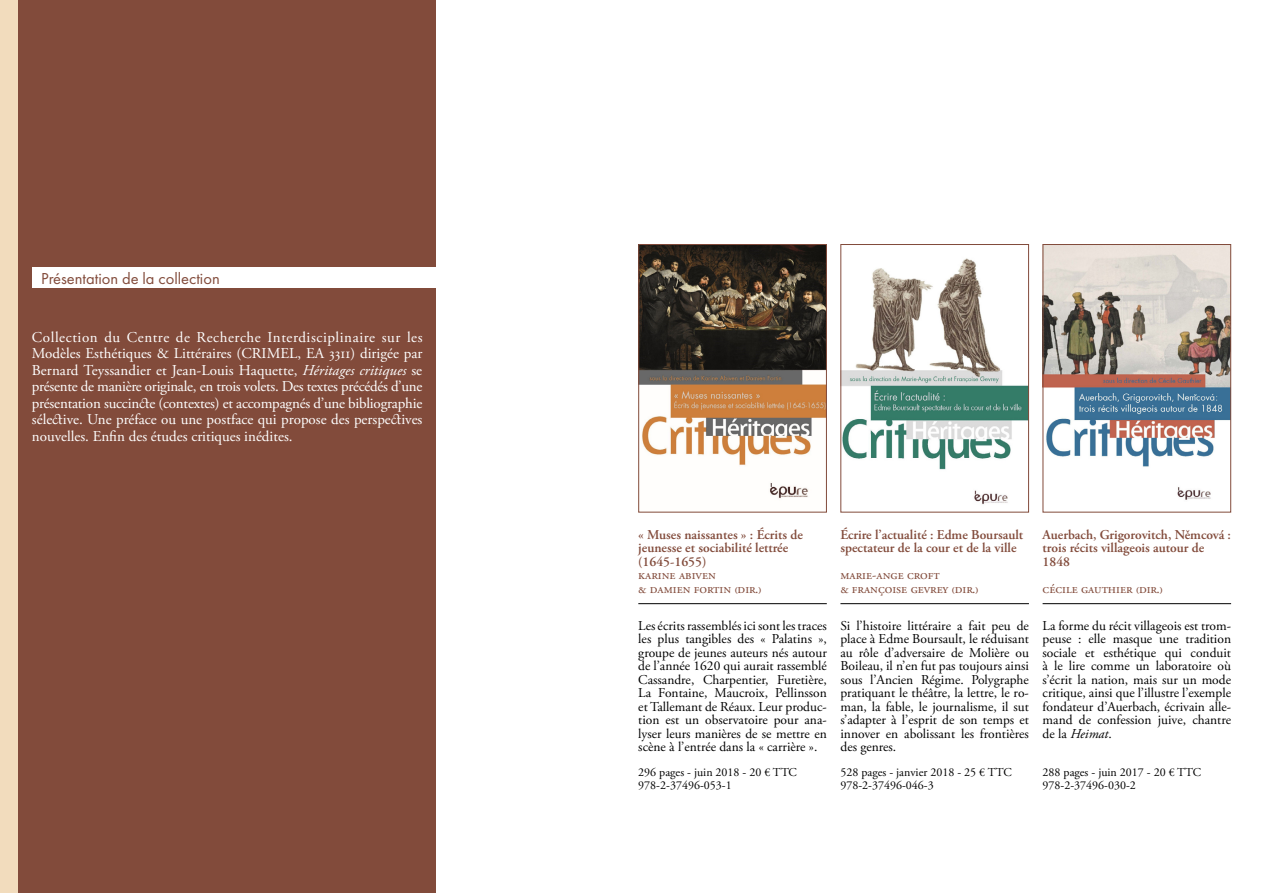
<style>
.page{position:relative;width:1263px;height:893px;background:#fff}
.page>*{position:absolute;margin:0;border:0;box-sizing:border-box;transform-origin:0 0}
.t1{font:16.5px "Futura PT";color:#824b3b}
.t2{font:15px/16.5px "Adobe Garamond Pro";color:#fff;text-align:justify}
.t3{font:13.5px/13.5px "Adobe Garamond Pro";color:#000;text-align:justify}
.t4{font:600 13.5px/13.5px "Adobe Garamond Pro";color:#824b3b}
.t5{font:13.5px/13.5px "Adobe Garamond Pro";color:#824b3b}
.t6{font:12px "Adobe Garamond Pro";color:#000}
.s1{font-style:italic}
</style>
<div class="page">
<div style="left:0;top:0;width:32px;height:893px;background:#f2dcbd"></div>
<div style="left:18px;top:0;width:418px;height:893px;background:#824b3b"></div>
<div style="left:32px;top:267px;width:408px;height:20px;background:#fff"></div>
<img style="left:640px;top:246px;width:185px;height:253px">
<div style="left:638px;top:244px;width:189px;height:268px;border:1px solid #824b3b"></div>
<hr style="left:638px;top:603px;width:189px;height:1px;background:#000">
<img style="left:842px;top:258px;width:185px;height:246px">
<div style="left:840px;top:244px;width:189px;height:268px;border:1px solid #824b3b"></div>
<hr style="left:840px;top:603px;width:189px;height:1px;background:#000">
<img style="left:1044px;top:246px;width:185px;height:254px">
<div style="left:1042px;top:244px;width:189px;height:268px;border:1px solid #824b3b"></div>
<hr style="left:1042px;top:603px;width:189px;height:1px;background:#000">
<p class="t1" style="left:41px;top:268px;width:180px">Présentation de la collection</p>
<p class="t2" style="left:32px;top:329px;width:392px">Collection du Centre de Recherche Interdisciplinaire sur les Modèles Esthétiques &amp; Littéraires (CRIMEL, EA 3311) dirigée par Bernard Teyssandier et Jean-Louis Haquette, <span class="s1">Héritages critiques</span> se présente de manière originale, en trois volets. Des textes précédés d’une présentation succincte (contextes) et accompagnés d’une bibliographie sélective. Une préface ou une postface qui propose des perspectives nouvelles. Enfin des études critiques inédites.</p>
<p class="t4" style="left:638px;top:528px;width:166px">« Muses naissantes » : Écrits de jeunesse et sociabilité lettrée (1645-1655)</p>
<p class="t5" style="left:638px;top:569px;width:125px">karine abiven<br>&amp; damien fortin (dir.)</p>
<p class="t3" style="left:638px;top:619px;width:190px">Les écrits rassemblés ici sont les traces les plus tangibles des « Palatins », groupe de jeunes auteurs nés autour de l’année 1620 qui aurait rassemblé Cassandre, Charpentier, Furetière, La Fontaine, Maucroix, Pellinsson et Tallemant de Réaux. Leur produc&shy;tion est un observatoire pour ana&shy;lyser leurs manières de se mettre en scène à l’entrée dans la « carrière ».</p>
<p class="t6" style="left:638px;top:778px;width:95px">978-2-37496-053-1</p>
<p class="t6" style="left:638px;top:765px;width:160px">296 pages - juin 2018 - 20 € TTC</p>
<p class="t4" style="left:840px;top:528px;width:184px">Écrire l’actualité : Edme Boursault spectateur de la cour et de la ville</p>
<p class="t5" style="left:840px;top:569px;width:140px">marie-ange croft<br>&amp; françoise gevrey (dir.)</p>
<p class="t3" style="left:840px;top:619px;width:190px">Si l’histoire littéraire a fait peu de place à Edme Boursault, le réduisant au rôle d’adversaire de Molière ou Boileau, il n’en fut pas toujours ainsi sous l’Ancien Régime. Polygraphe pratiquant le théâtre, la lettre, le ro&shy;man, la fable, le journalisme, il sut s’adapter à l’esprit de son temps et innover en abolissant les frontières des genres.</p>
<p class="t6" style="left:840px;top:778px;width:95px">978-2-37496-046-3</p>
<p class="t6" style="left:840px;top:765px;width:173px">528 pages - janvier 2018 - 25 € TTC</p>
<p class="t4" style="left:1042px;top:528px;width:190px">Auerbach, Grigorovitch, Němcová : trois récits villageois autour de<br>1848</p>
<p class="t5" style="left:1042px;top:582px;width:122px">cécile gauthier (dir.)</p>
<p class="t3" style="left:1042px;top:619px;width:190px">La forme du récit villageois est trom&shy;peuse : elle masque une tradition sociale et esthétique qui conduit à le lire comme un laboratoire où s’écrit la nation, mais sur un mode critique, ainsi que l’illustre l’exemple fondateur d’Auerbach, écrivain alle&shy;mand de confession juive, chantre de la <span class="s1">Heimat</span>.</p>
<p class="t6" style="left:1042px;top:765px;width:160px">288 pages - juin 2017 - 20 € TTC</p>
<p class="t6" style="left:1042px;top:778px;width:95px">978-2-37496-030-2</p>
</div>
